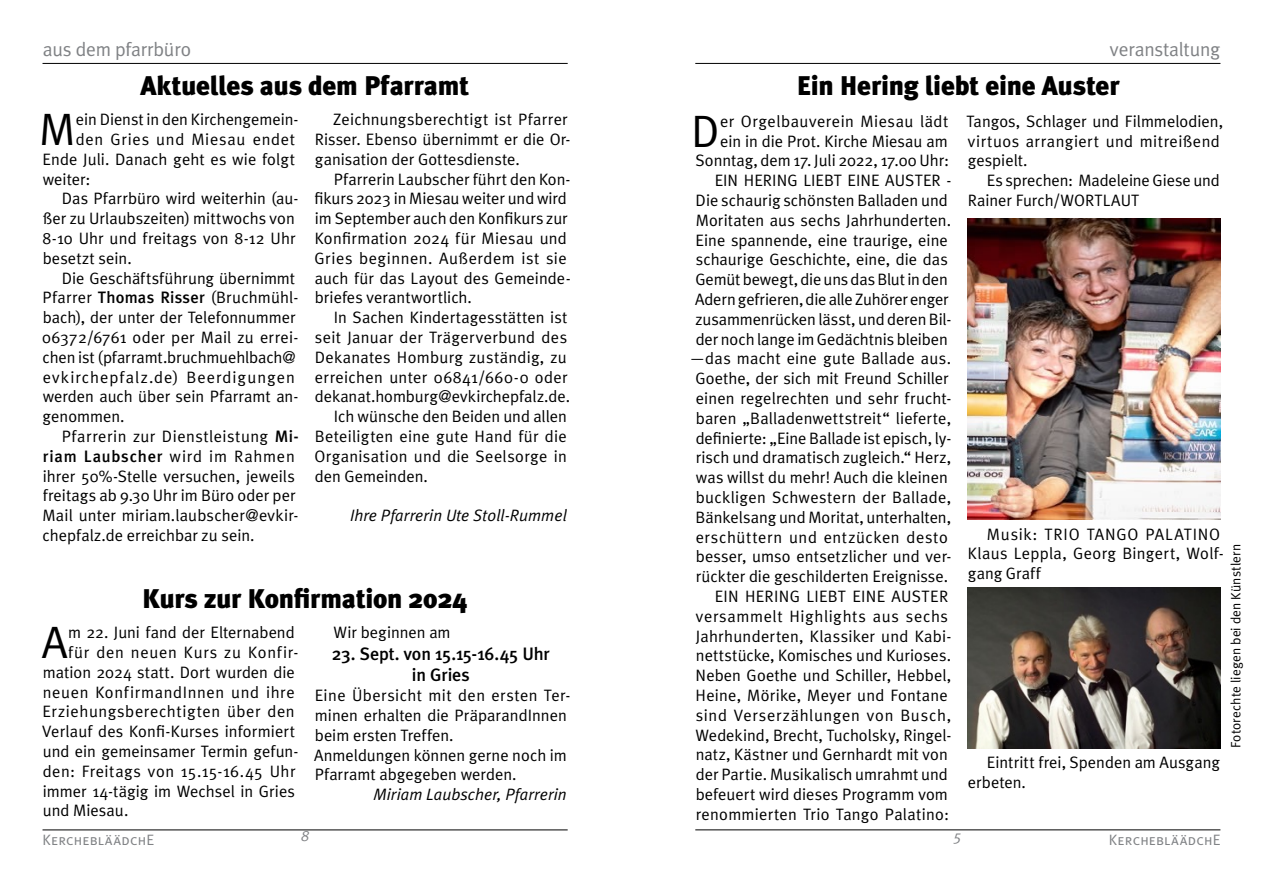
<style>
.page{position:relative;width:1263px;height:893px;background:#fff}
.page>*{position:absolute;margin:0;border:0;box-sizing:border-box;transform-origin:0 0}
.t1{font:45.3px "Meta Plus Normal";color:#000}
.t2{font:900 27px "Meta Plus";letter-spacing:-.01em;color:#000}
.t3{font:19.5px "Meta Plus Normal";letter-spacing:-.01em;color:#808285}
.t4{font:500 18px/21.6px "Meta Plus";letter-spacing:-.01em;color:#000;text-align:center}
.t5{font:16.5px/19.8px "Meta Plus Normal";letter-spacing:.005em;color:#000}
.t6{font:16.5px/19.8px "Meta Plus Normal";letter-spacing:.025em;color:#000}
.t7{font:16.5px "Meta Plus Normal";letter-spacing:.035em;color:#000}
.t8{font:italic 16.5px "Meta Plus Normal";letter-spacing:.005em;color:#000}
.t9{font:16.5px "Meta Plus Normal";letter-spacing:.04em;color:#000}
.t10{font:16.5px "Meta Plus Normal";letter-spacing:.06em;color:#000}
.t11{font:16.5px "Meta Plus Normal";letter-spacing:.03em;color:#000}
.t12{font:500 16.5px "Meta Plus";letter-spacing:.045em;color:#000}
.t13{font:15px "Meta Plus Normal Caps";letter-spacing:.015em;color:#808285}
.t14{font:italic 15px "Meta Plus Normal";color:#808285}
.t15{font:13.5px "Meta Plus Normal";letter-spacing:.01em;color:#000}
.s1{font-family:"Meta Plus";font-weight:500}
.s2{font-family:"Meta Plus Normal";font-weight:400}
</style>
<div class="page">
<hr style="left:695px;top:830px;width:525px;height:1px;background:#000">
<hr style="left:43px;top:830px;width:525px;height:1px;background:#000">
<hr style="left:43px;top:63px;width:525px;height:1px;background:#000">
<hr style="left:695px;top:63px;width:525px;height:1px;background:#000">
<img style="left:967px;top:588px;width:254px;height:160px">
<img style="left:967px;top:218px;width:253px;height:302px">
<p class="t3" style="left:43px;top:38px;width:150px">aus dem pfarrbüro</p>
<p class="t3" style="left:1110px;top:38px;width:112px">veranstaltung</p>
<h2 class="t2" style="left:141px;top:70px;width:330px">Aktuelles aus dem Pfarramt</h2>
<h1 class="t1" style="left:39px;top:103px;width:38px">M</h1>
<p class="t5" style="left:76px;top:109px;width:224px">ein Dienst in den Kirchengemein-</p>
<p class="t9" style="left:76px;top:130px;width:221px">den Gries und Miesau endet</p>
<p class="t5" style="left:43px;top:149px;width:254px">Ende Juli. Danach geht es wie folgt</p>
<p class="t5" style="left:43px;top:169px;width:49px">weiter:</p>
<p class="t5" style="left:62px;top:188px;width:238px">Das Pfarrbüro wird weiterhin (au-</p>
<p class="t5" style="left:43px;top:208px;width:253px">ßer zu Urlaubszeiten) mittwochs von</p>
<p class="t5" style="left:43px;top:228px;width:255px">8-10 Uhr und freitags von 8-12 Uhr</p>
<p class="t5" style="left:43px;top:248px;width:90px">besetzt sein.</p>
<p class="t5" style="left:62px;top:268px;width:235px">Die Geschäftsführung übernimmt</p>
<p class="t5" style="left:43px;top:287px;width:257px">Pfarrer <span class="s1">Thomas Risser</span> (Bruchmühl-</p>
<p class="t5" style="left:43px;top:307px;width:254px">bach), der unter der Telefonnummer</p>
<p class="t5" style="left:42px;top:327px;width:258px">06372/6761 oder per Mail zu errei-</p>
<p class="t5" style="left:43px;top:347px;width:254px">chen ist (pfarramt.bruchmuehlbach@</p>
<p class="t10" style="left:43px;top:367px;width:254px">evkirchepfalz.de) Beerdigungen</p>
<p class="t5" style="left:43px;top:386px;width:257px">werden auch über sein Pfarramt an-</p>
<p class="t5" style="left:43px;top:406px;width:83px">genommen.</p>
<p class="t6" style="left:62px;top:426px;width:239px">Pfarrerin zur Dienstleistung <span class="s1">Mi-</span></p>
<p class="t12" style="left:43px;top:446px;width:253px">riam Laubscher <span class="s2">wird im Rahmen</span></p>
<p class="t5" style="left:43px;top:466px;width:257px">ihrer 50%-Stelle versuchen, jeweils freitags ab 9.30 Uhr im Büro oder per Mail unter miriam.laubscher@evkir&shy;chepfalz.de erreichbar zu sein.</p>
<p class="t5" style="left:315px;top:109px;width:257px;text-indent:18px">Zeichnungsberechtigt ist Pfarrer<br>Risser. Ebenso übernimmt er die Or&shy;ganisation der Gottesdienste.</p>
<p class="t5" style="left:314px;top:169px;width:258px;text-indent:19px">Pfarrerin Laubscher führt den Kon&shy;fikurs 2023 in Miesau weiter und wird im September auch den Konfikurs zur Konfirmation 2024 für Miesau und Gries beginnen. Außerdem ist sie auch für das Layout des Gemeinde&shy;briefes verantwortlich.</p>
<p class="t5" style="left:334px;top:307px;width:235px">In Sachen Kindertagesstätten ist</p>
<p class="t5" style="left:315px;top:327px;width:254px">seit Januar der Trägerverbund des</p>
<p class="t5" style="left:315px;top:347px;width:254px">Dekanates Homburg zuständig, zu</p>
<p class="t5" style="left:315px;top:367px;width:254px">erreichen unter 06841/660-0 oder</p>
<p class="t5" style="left:315px;top:386px;width:257px">dekanat.homburg@evkirchepfalz.de.</p>
<p class="t5" style="left:334px;top:406px;width:235px">Ich wünsche den Beiden und allen</p>
<p class="t5" style="left:315px;top:426px;width:254px">Beteiligten eine gute Hand für die</p>
<p class="t5" style="left:314px;top:446px;width:254px">Organisation und die Seelsorge in</p>
<p class="t5" style="left:315px;top:466px;width:115px">den Gemeinden.</p>
<p class="t8" style="left:350px;top:506px;width:218px">Ihre Pfarrerin Ute Stoll-Rummel</p>
<h2 class="t2" style="left:142px;top:583px;width:327px">Kurs zur Konfirmation 2024</h2>
<h1 class="t1" style="left:42px;top:616px;width:27px">A</h1>
<p class="t5" style="left:68px;top:622px;width:228px">m 22. Juni fand der Elternabend</p>
<p class="t9" style="left:68px;top:643px;width:232px">für den neuen Kurs zu Konfir-</p>
<p class="t5" style="left:43px;top:662px;width:253px">mation 2024 statt. Dort wurden die</p>
<p class="t7" style="left:43px;top:682px;width:253px">neuen KonfirmandInnen und ihre</p>
<p class="t7" style="left:43px;top:702px;width:254px">Erziehungsberechtigten über den</p>
<p class="t5" style="left:42px;top:721px;width:255px">Verlauf des Konfi-Kurses informiert</p>
<p class="t5" style="left:43px;top:741px;width:257px">und ein gemeinsamer Termin gefun-</p>
<p class="t11" style="left:43px;top:761px;width:254px">den: Freitags von 15.15-16.45 Uhr</p>
<p class="t5" style="left:43px;top:781px;width:254px">immer 14-tägig im Wechsel in Gries</p>
<p class="t5" style="left:43px;top:801px;width:87px">und Miesau.</p>
<p class="t5" style="left:334px;top:622px;width:118px">Wir beginnen am</p>
<p class="t4" style="left:332px;top:643px;width:219px">23. Sept. von 15.15-16.45 Uhr in Gries</p>
<p class="t5" style="left:314px;top:685px;width:258px">Eine Übersicht mit den ersten Ter&shy;minen erhalten die PräparandInnen beim ersten Treffen.<br>Anmeldungen können gerne noch im<br>Pfarramt abgegeben werden.</p>
<p class="t8" style="left:373px;top:785px;width:195px">Miriam Laubscher, Pfarrerin</p>
<h2 class="t2" style="left:797px;top:70px;width:324px">Ein Hering liebt eine Auster</h2>
<p class="t5" style="left:689px;top:111px;width:264px;text-align:right">er Orgelbauverein Miesau lädt<br>ein in die Prot. Kirche Miesau am Sonntag, dem 17. Juli 2022, 17.00 Uhr:<br>EIN HERING LIEBT EINE AUSTER - Die schaurig schönsten Balladen und Moritaten aus sechs Jahrhunderten.<br>Eine spannende, eine traurige, eine schaurige Geschichte, eine, die das Gemüt bewegt, die uns das Blut in den Adern gefrieren, die alle Zuhörer enger zusammenrücken lässt, und deren Bil&shy;der noch lange im Gedächtnis bleiben —das macht eine gute Ballade aus.<br>Goethe, der sich mit Freund Schiller einen regelrechten und sehr frucht&shy;baren „Balladenwettstreit“ lieferte, definierte: „Eine Ballade ist episch, ly&shy;risch und dramatisch zugleich.“ Herz, was willst du mehr! Auch die kleinen buckligen Schwestern der Ballade, Bänkelsang und Moritat, unterhalten, erschüttern und entzücken desto besser, umso entsetzlicher und ver&shy;rückter die geschilderten Ereignisse.<br>EIN HERING LIEBT EINE AUSTER versammelt Highlights aus sechs Jahrhunderten, Klassiker und Kabi&shy;nettstücke, Komisches und Kurioses.<br>Neben Goethe und Schiller, Hebbel, Heine, Mörike, Meyer und Fontane sind Verserzählungen von Busch, Wedekind, Brecht, Tucholsky, Ringel&shy;natz, Kästner und Gernhardt mit von der Partie. Musikalisch umrahmt und befeuert wird dieses Programm vom renommierten Trio Tango Palatino:</p>
<p class="t5" style="left:966px;top:111px;width:258px">Tangos, Schlager und Filmmelodien, virtuos arrangiert und mitreißend gespielt.</p>
<h1 class="t1" style="left:691px;top:105px;width:30px">D</h1>
<p class="t5" style="left:968px;top:170px;width:254px;text-indent:19px">Es sprechen: Madeleine Giese und<br>Rainer Furch/WORTLAUT</p>
<p class="t6" style="left:968px;top:524px;width:257px;text-indent:19px">Musik: TRIO TANGO PALATINO<br>Klaus Leppla, Georg Bingert, Wolf&shy;gang Graff</p>
<p class="t15" style="left:1228px;top:748px;width:206px;rotate:-90deg">Fotorechte liegen bei den Künstlern</p>
<p class="t5" style="left:968px;top:752px;width:254px;text-indent:19px">Eintritt frei, Spenden am Ausgang erbeten.</p>
<p class="t14" style="left:301px;top:827px;width:10px">8</p>
<p class="t14" style="left:954px;top:827px;width:10px">5</p>
<p class="t13" style="left:43px;top:831px;width:113px">KerchebläädchE</p>
<p class="t13" style="left:1109px;top:831px;width:113px">KerchebläädchE</p>
</div>
